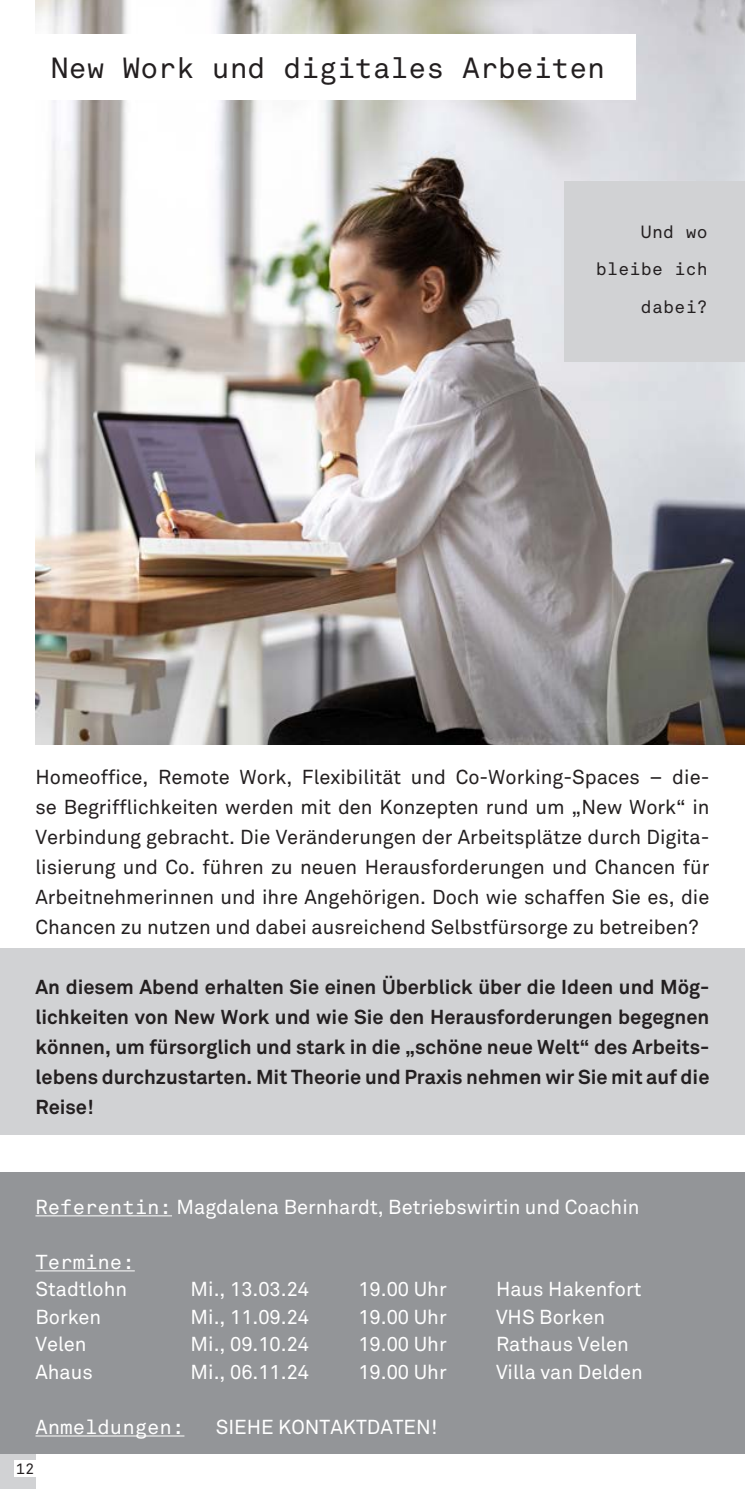
<style>
.page{position:relative;width:745px;height:1489px;background:#fff}
.page>*{position:absolute;margin:0;border:0;box-sizing:border-box;transform-origin:0 0}
.t1{font:28.75px "Akkurat Mono";color:#231f20}
.t2{font:20px/30px "Akkurat";color:#231f20;text-align:justify}
.t3{font:700 20px/30px "Akkurat";color:#231f20;text-align:justify}
.t4{font:20px "Akkurat";color:#fff}
.t5{font:20px "Akkurat Mono";color:#fff}
.t6{font:17.5px/37.5px "Akkurat Mono";letter-spacing:.02em;color:#231f20;text-align:right}
.t7{font:15px "Akkurat Mono";color:#231f20}
.s1{font-family:"Akkurat Mono"}
</style>
<div class="page">
<div style="left:0;top:1453px;width:35px;height:35px;background:#d1d2d4"></div>
<div style="left:14px;top:1460px;width:26px;height:16px;background:#fff"></div>
<div style="left:0;top:1171px;width:744px;height:282px;background:#939598"></div>
<div style="left:0;top:948px;width:744px;height:186px;background:#d1d2d4"></div>
<img style="left:35px;top:0;width:709px;height:744px">
<div style="left:21px;top:35px;width:614px;height:65px;background:#fff"></div>
<div style="left:564px;top:181px;width:180px;height:180px;background:#d1d2d4"></div>
<hr style="left:35px;top:1215px;width:137px;height:1px;background:#fff">
<hr style="left:35px;top:1270px;width:100px;height:1px;background:#fff">
<hr style="left:35px;top:1435px;width:149px;height:1px;background:#fff">
<h1 class="t1" style="left:51px;top:51px;width:555px">New Work und digitales Arbeiten</h1>
<p class="t6" style="left:595px;top:213px;width:113px">Und wo bleibe ich dabei?</p>
<p class="t2" style="left:35px;top:762px;width:675px">Homeoffice, Remote Work, Flexibilität und Co-Working-Spaces – die&shy;se Begrifflichkeiten werden mit den Konzepten rund um „New Work“ in Verbindung gebracht. Die Veränderungen der Arbeitsplätze durch Digita&shy;lisierung und Co. führen zu neuen Herausforderungen und Chancen für Arbeitnehmerinnen und ihre Angehörigen. Doch wie schaffen Sie es, die Chancen zu nutzen und dabei ausreichend Selbstfürsorge zu betreiben?</p>
<p class="t3" style="left:35px;top:971px;width:675px">An diesem Abend erhalten Sie einen Überblick über die Ideen und Mög&shy;lichkeiten von New Work und wie Sie den Herausforderungen begegnen können, um fürsorglich und stark in die „schöne neue Welt“ des Arbeits&shy;lebens durchzustarten. Mit Theorie und Praxis nehmen wir Sie mit auf die Reise!</p>
<p class="t4" style="left:35px;top:1194px;width:605px"><span class="s1">Referentin:</span> Magdalena Bernhardt, Betriebswirtin und Coachin</p>
<p class="t5" style="left:35px;top:1249px;width:101px">Termine:</p>
<p class="t4" style="left:35px;top:1277px;width:93px">Stadtlohn</p>
<p class="t4" style="left:190px;top:1277px;width:120px">Mi., 13.03.24</p>
<p class="t4" style="left:358px;top:1277px;width:90px">19.00 Uhr</p>
<p class="t4" style="left:495px;top:1277px;width:147px">Haus Hakenfort</p>
<p class="t4" style="left:35px;top:1304px;width:67px">Borken</p>
<p class="t4" style="left:190px;top:1304px;width:120px">Mi., 11.09.24</p>
<p class="t4" style="left:358px;top:1304px;width:90px">19.00 Uhr</p>
<p class="t4" style="left:495px;top:1304px;width:111px">VHS Borken</p>
<p class="t4" style="left:35px;top:1332px;width:53px">Velen</p>
<p class="t4" style="left:190px;top:1332px;width:120px">Mi., 09.10.24</p>
<p class="t4" style="left:358px;top:1332px;width:90px">19.00 Uhr</p>
<p class="t4" style="left:495px;top:1332px;width:134px">Rathaus Velen</p>
<p class="t4" style="left:35px;top:1359px;width:59px">Ahaus</p>
<p class="t4" style="left:190px;top:1359px;width:120px">Mi., 06.11.24</p>
<p class="t4" style="left:358px;top:1359px;width:90px">19.00 Uhr</p>
<p class="t4" style="left:495px;top:1359px;width:148px">Villa van Delden</p>
<p class="t5" style="left:35px;top:1414px;width:150px">Anmeldungen:</p>
<p class="t4" style="left:215px;top:1414px;width:223px">SIEHE KONTAKTDATEN!</p>
<p class="t7" style="left:16px;top:1459px;width:20px">12</p>
</div>
